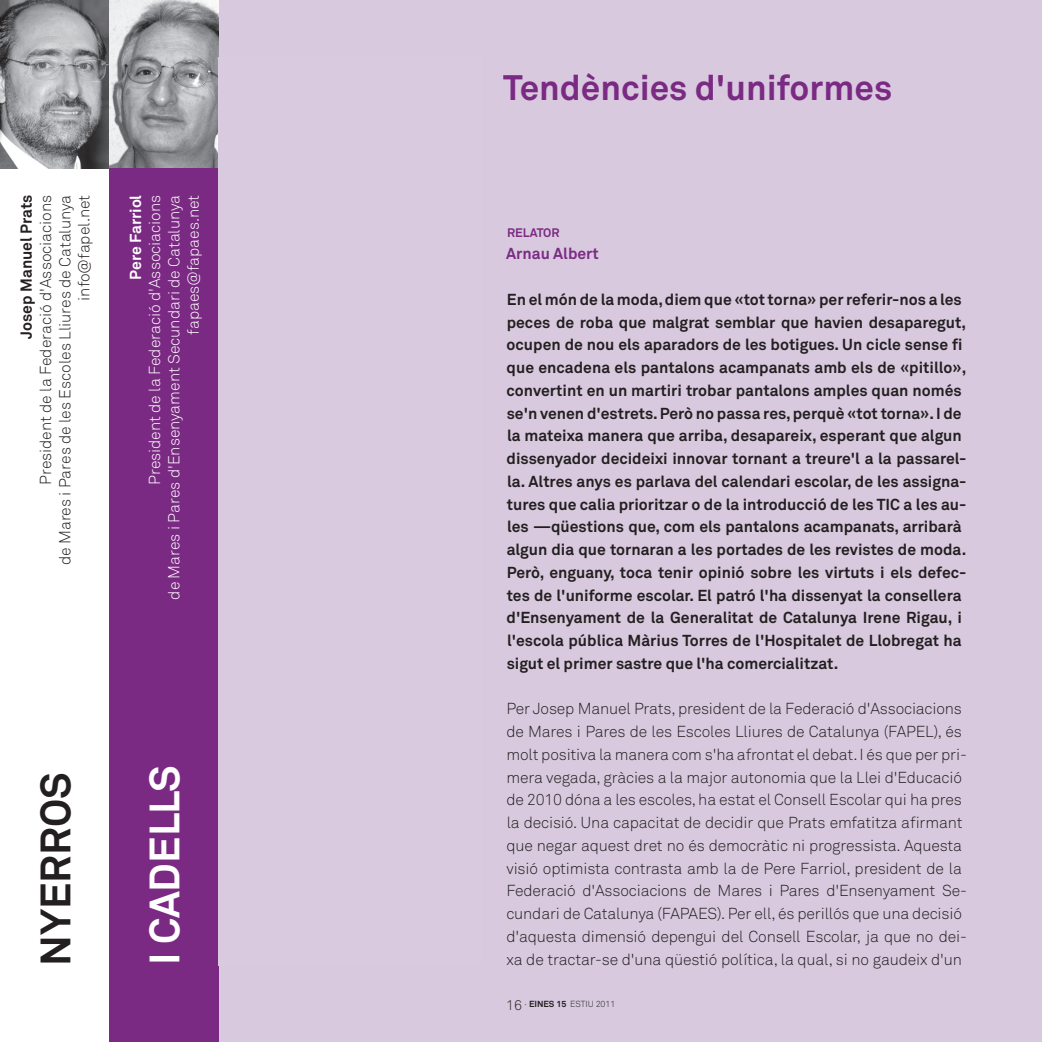
<style>
.page{position:relative;width:1042px;height:1042px;background:#fff}
.page>*{position:absolute;margin:0;border:0;box-sizing:border-box;transform-origin:0 0}
.t1{font:700 42px "Akkurat Pro";letter-spacing:-.005em;color:#fff}
.t2{font:700 42px "Akkurat Pro";color:#231f20}
.t3{font:700 35px "Akkurat Pro";color:#7b2a83}
.t4{font:700 15.75px/22.8px "Akkurat Pro";color:#231f20}
.t5{font:15.75px/22.8px "Akkurat Light Pro";letter-spacing:-.01em;color:#231f20}
.t6{font:15.75px/19.2px "Akkurat Light Pro";color:#fff;text-align:right}
.t7{font:700 15.75px "Akkurat Pro";color:#7b2a83}
.t8{font:700 15.75px "Akkurat Pro";color:#fff}
.t9{font:700 12.25px "Akkurat Pro";color:#7b2a83}
.t10{font:8.75px "Akkurat Light Pro";color:#231f20}
.s1{font-size:14px}
.s2{font-family:"Akkurat Pro";font-weight:700}
</style>
<div class="page">
<div style="left:109px;top:0;width:933px;height:1042px;background:#d8c9de"></div>
<div style="left:109px;top:1px;width:109px;height:1041px;background:#7b2a83"></div>
<img style="left:0;top:0;width:218px;height:168px">
<p class="t4" style="left:15px;top:338px;width:145px;rotate:-90deg">Josep Manuel Prats</p>
<p class="t5" style="left:36px;top:565px;width:372px;line-height:19.2px;text-align:right;rotate:-90deg">President de la Federació d'Associacions<br>de Mares i Pares de les Escoles Lliures de Catalunya info@fapel.net</p>
<p class="t8" style="left:126px;top:280px;width:87px;rotate:-90deg">Pere Farriol</p>
<p class="t6" style="left:145px;top:600px;width:406px;rotate:-90deg">President de la Federació d'Associacions<br>de Mares i Pares d'Ensenyament Secundari de Catalunya fapaes@fapaes.net</p>
<h1 class="t2" style="left:29px;top:966px;width:195px;rotate:-90deg">NYERROS</h1>
<h1 class="t1" style="left:139px;top:965px;width:201px;rotate:-90deg">I CADELLS</h1>
<h2 class="t3" style="left:503px;top:66px;width:390px">Tendències d'uniformes</h2>
<p class="t9" style="left:507px;top:225px;width:54px">RELATOR</p>
<p class="t7" style="left:506px;top:244px;width:94px">Arnau Albert</p>
<p class="t4" style="left:506px;top:288px;width:461px">En el món de la moda, diem que «tot torna» per referir-nos a les peces de roba que malgrat semblar que havien desaparegut, ocupen de nou els aparadors de les botigues. Un cicle sense fi que encadena els pantalons acampanats amb els de «pitillo», convertint en un martiri trobar pantalons amples quan només se'n venen d'estrets. Però no passa res, perquè «tot torna». I de la mateixa manera que arriba, desapareix, esperant que algun dissenyador decideixi innovar tornant a treure'l a la passarel&shy;la. Altres anys es parlava del calendari escolar, de les assigna&shy;tures que calia prioritzar o de la introducció de les TIC a les au&shy;les —qüestions que, com els pantalons acampanats, arribarà algun dia que tornaran a les portades de les revistes de moda.<br>Però, enguany, toca tenir opinió sobre les virtuts i els defec&shy;tes de l'uniforme escolar. El patró l'ha dissenyat la consellera d'Ensenyament de la Generalitat de Catalunya Irene Rigau, i l'escola pública Màrius Torres de l'Hospitalet de Llobregat ha sigut el primer sastre que l'ha comercialitzat.</p>
<p class="t5" style="left:506px;top:698px;width:462px">Per Josep Manuel Prats, president de la Federació d'Associacions de Mares i Pares de les Escoles Lliures de Catalunya (FAPEL), és molt positiva la manera com s'ha afrontat el debat. I és que per pri&shy;mera vegada, gràcies a la major autonomia que la Llei d'Educació de 2010 dóna a les escoles, ha estat el Consell Escolar qui ha pres la decisió. una capacitat de decidir que Prats emfatitza afirmant que negar aquest dret no és democràtic ni progressista. Aquesta visió optimista contrasta amb la de Pere Farriol, president de la Federació d'Associacions de Mares i Pares d'Ensenyament Se&shy;cundari de Catalunya (FAPAES). Per ell, és perillós que una decisió d'aquesta dimensió depengui del Consell Escolar, ja que no dei-</p>
<p class="t5" style="left:507px;top:948px;width:457px">xa de tractar-se d'una qüestió política, la qual, si no gaudeix d'un</p>
<p class="t10" style="left:506px;top:998px;width:111px"><span class="s1">16</span> · <span class="s2">EINES 15</span> ESTIu 2011</p>
</div>
